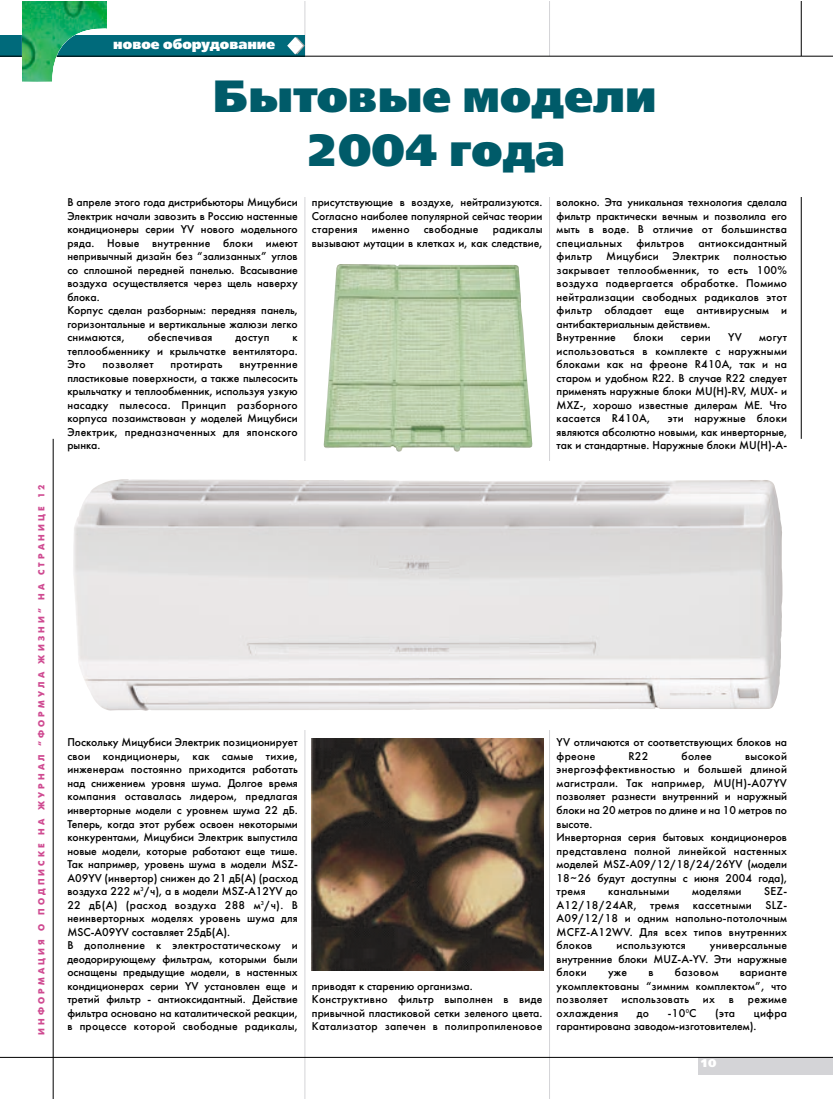
<style>
.page{position:relative;width:833px;height:1099px;background:#fff}
.page>*{position:absolute;margin:0;border:0;box-sizing:border-box;transform-origin:0 0}
.t1{font:45px/54px "Free Set Black C";color:#005b69;text-align:center}
.t2{font:13.75px "Free Set Black C";color:#fff}
.t3{font:11.25px/13.5px "Futuris C";color:#000;text-align:justify}
.t4{font:11.25px/13.5px "Futuris C";letter-spacing:.025em;color:#000}
.t5{font:11.25px "Free Set Black C";color:#fff}
.t6{font:8.75px "Futuris XC";letter-spacing:.36em;color:#cf4a91}
</style>
<div class="page">
<hr style="left:53px;top:439px;width:1px;height:660px;background:#000">
<hr style="left:304px;top:1px;width:1px;height:1098px;background:#d4d4d7">
<hr style="left:549px;top:1px;width:1px;height:1098px;background:#d4d4d7">
<div style="left:698px;top:1057px;width:134px;height:18px;background:#d4d4d7"></div>
<hr style="left:0;top:1057px;width:832px;height:1px;background:#000">
<hr style="left:800px;top:1px;width:1px;height:438px;background:#000">
<div style="left:68px;top:56px;width:733px;height:141px;background:#fff"></div>
<div style="left:0;top:35px;width:305px;height:21px;background:#006a7b"></div>
<svg style="left:287px;top:37px;width:18px;height:17px"></svg>
<hr style="left:0;top:56px;width:832px;height:1px;background:#000">
<img style="left:22px;top:1px;width:85px;height:81px">
<div style="left:69px;top:461px;width:717px;height:269px;background:#fff"></div>
<img style="left:73px;top:479px;width:709px;height:232px">
<img style="left:323px;top:264px;width:210px;height:188px">
<img style="left:312px;top:738px;width:231px;height:232px">
<p class="t6" style="left:38px;top:1035px;width:551px;rotate:-90deg">ИНФОРМАЦИЯ О ПОДПИСКЕ НА ЖУРНАЛ “ФОРМУЛА ЖИЗНИ” НА СТРАНИЦЕ 12</p>
<p class="t2" style="left:113px;top:39px;width:163px">новое оборудование</p>
<h1 class="t1" style="left:213px;top:73px;width:444px">Бытовые модели<br>2004 года</h1>
<p class="t3" style="left:67px;top:197px;width:232px;text-align:left">В апреле этого года дистрибьюторы Мицубиси Электрик начали завозить в Россию настенные кондиционеры серии YV нового модельного ряда. Новые внутренние блоки имеют непривычный дизайн без “зализанных” углов со сплошной передней панелью. Всасывание воздуха осуществляется через щель наверху блока.<br>Корпус сделан разборным: передняя панель, горизонтальные и вертикальные жалюзи легко снимаются,</p>
<p class="t4" style="left:148px;top:332px;width:66px">обеспечивая</p>
<p class="t3" style="left:235px;top:332px;width:35px">доступ</p>
<p class="t3" style="left:67px;top:332px;width:232px;text-indent:225px">к теплообменнику и крыльчатке вентилятора.<br>Это</p>
<p class="t3" style="left:67px;top:359px;width:232px;text-indent:172px">внутренние пластиковые поверхности, а также пылесосить крыльчатку и теплообменник, используя узкую насадку пылесоса. Принцип разборного корпуса позаимствован у моделей Мицубиси Электрик, предназначенных для японского рынка.</p>
<p class="t4" style="left:103px;top:359px;width:52px">позволяет</p>
<p class="t4" style="left:171px;top:359px;width:53px">протирать</p>
<p class="t3" style="left:312px;top:197px;width:232px">присутствующие в воздухе, нейтрализуются.<br>Согласно наиболее популярной сейчас теории старения</p>
<p class="t3" style="left:372px;top:224px;width:39px">именно</p>
<p class="t4" style="left:424px;top:224px;width:56px">свободные</p>
<p class="t3" style="left:312px;top:224px;width:232px;text-align:right">радикалы<br>вызывают мутации в клетках и, как следствие,</p>
<p class="t3" style="left:556px;top:197px;width:232px">волокно. Эта уникальная технология сделала фильтр практически вечным и позволила его мыть в воде. В отличие от большинства специальных</p>
<p class="t4" style="left:636px;top:237px;width:49px">фильтров</p>
<p class="t4" style="left:556px;top:237px;width:232px;text-indent:142px">антиоксидантный фильтр Мицубиси Электрик полностью закрывает теплообменник, то есть 100% воздуха подвергается обработке. Помимо нейтрализации свободных радикалов этот фильтр обладает еще антивирусным и антибактериальным действием.<br>Внутренние</p>
<p class="t3" style="left:633px;top:332px;width:32px">блоки</p>
<p class="t3" style="left:680px;top:332px;width:31px">серии</p>
<p class="t3" style="left:728px;top:332px;width:15px">YV</p>
<p class="t3" style="left:556px;top:332px;width:232px;text-indent:202px">могут использоваться в комплекте с наружными блоками как на фреоне R410A, так и на старом и удобном R22. В случае R22 следует применять наружные блоки MU(H)-RV, MUX- и MXZ-, хорошо известные дилерам МЕ. Что касается R410A,</p>
<p class="t3" style="left:556px;top:413px;width:232px;text-indent:111px">эти наружные блоки являются абсолютно новыми, как инверторные, так и стандартные. Наружные блоки MU(H)-A-</p>
<p class="t3" style="left:67px;top:737px;width:232px;text-align:left">Поскольку Мицубиси Электрик позиционирует свои кондиционеры, как самые тихие, инженерам постоянно приходится работать над снижением уровня шума. Долгое время компания оставалась лидером, предлагая инверторные модели с уровнем шума 22 дБ.<br>Теперь, когда этот рубеж освоен некоторыми конкурентами, Мицубиси Электрик выпустила новые модели, которые работают еще тише.<br>Так например, уровень шума в модели MSZ-A09YV (инвертор) снижен до 21 дБ(А) (расход воздуха 222 м<sup>3</sup>/ч), а в модели MSZ-A12YV до 22 дБ(А) (расход воздуха 288 м<sup>3</sup>/ч). В неинверторных моделях уровень шума для MSC-A09YV составляет 25дБ(А).<br>В дополнение к электростатическому и деодорирующему фильтрам, которыми были оснащены предыдущие модели, в настенных кондиционерах серии YV установлен еще и третий фильтр - антиоксидантный. Действие фильтра основано на каталитической реакции, в процессе которой свободные радикалы,</p>
<p class="t4" style="left:312px;top:980px;width:232px">приводят к старению организма.<br>Конструктивно фильтр выполнен в виде привычной пластиковой сетки зеленого цвета.<br>Катализатор запечен в полипропиленовое</p>
<p class="t3" style="left:556px;top:737px;width:232px">YV отличаются от соответствующих блоков на фреоне</p>
<p class="t3" style="left:628px;top:750px;width:22px">R22</p>
<p class="t3" style="left:681px;top:750px;width:32px">более</p>
<p class="t3" style="left:556px;top:750px;width:232px;text-align:left;text-indent:188px">высокой энергоэффективностью и большей длиной магистрали. Так например, MU(H)-A07YV позволяет разнести внутренний и наружный блоки на 20 метров по длине и на 10 метров по высоте.<br>Инверторная серия бытовых кондиционеров представлена полной линейкой настенных моделей MSZ-A09/12/18/24/26YV (модели<br>18~26 будут доступны с июня 2004 года), тремя</p>
<p class="t3" style="left:556px;top:885px;width:232px;text-indent:207px">SEZ-A12/18/24AR, тремя кассетными SLZ-A09/12/18 и одним напольно-потолочным MCFZ-A12WV. Для всех типов внутренних блоков</p>
<p class="t4" style="left:608px;top:885px;width:63px">канальными</p>
<p class="t4" style="left:692px;top:885px;width:51px">моделями</p>
<p class="t3" style="left:556px;top:939px;width:232px;text-indent:153px">универсальные внутренние блоки MUZ-A-YV. Эти наружные блоки</p>
<p class="t4" style="left:616px;top:939px;width:71px">используются</p>
<p class="t3" style="left:608px;top:966px;width:21px">уже</p>
<p class="t3" style="left:648px;top:966px;width:7px">в</p>
<p class="t4" style="left:675px;top:966px;width:45px">базовом</p>
<p class="t3" style="left:556px;top:966px;width:232px;text-indent:183px">варианте укомплектованы “зимним комплектом”, что позволяет использовать их в режиме охлаждения</p>
<p class="t3" style="left:637px;top:1007px;width:14px">до</p>
<p class="t3" style="left:667px;top:1007px;width:30px">-10<sup>0</sup>С</p>
<p class="t3" style="left:715px;top:1007px;width:22px">(эта</p>
<p class="t3" style="left:556px;top:1007px;width:232px;text-indent:197px">цифра гарантирована заводом-изготовителем).</p>
<p class="t5" style="left:699px;top:1058px;width:18px">10</p>
</div>
